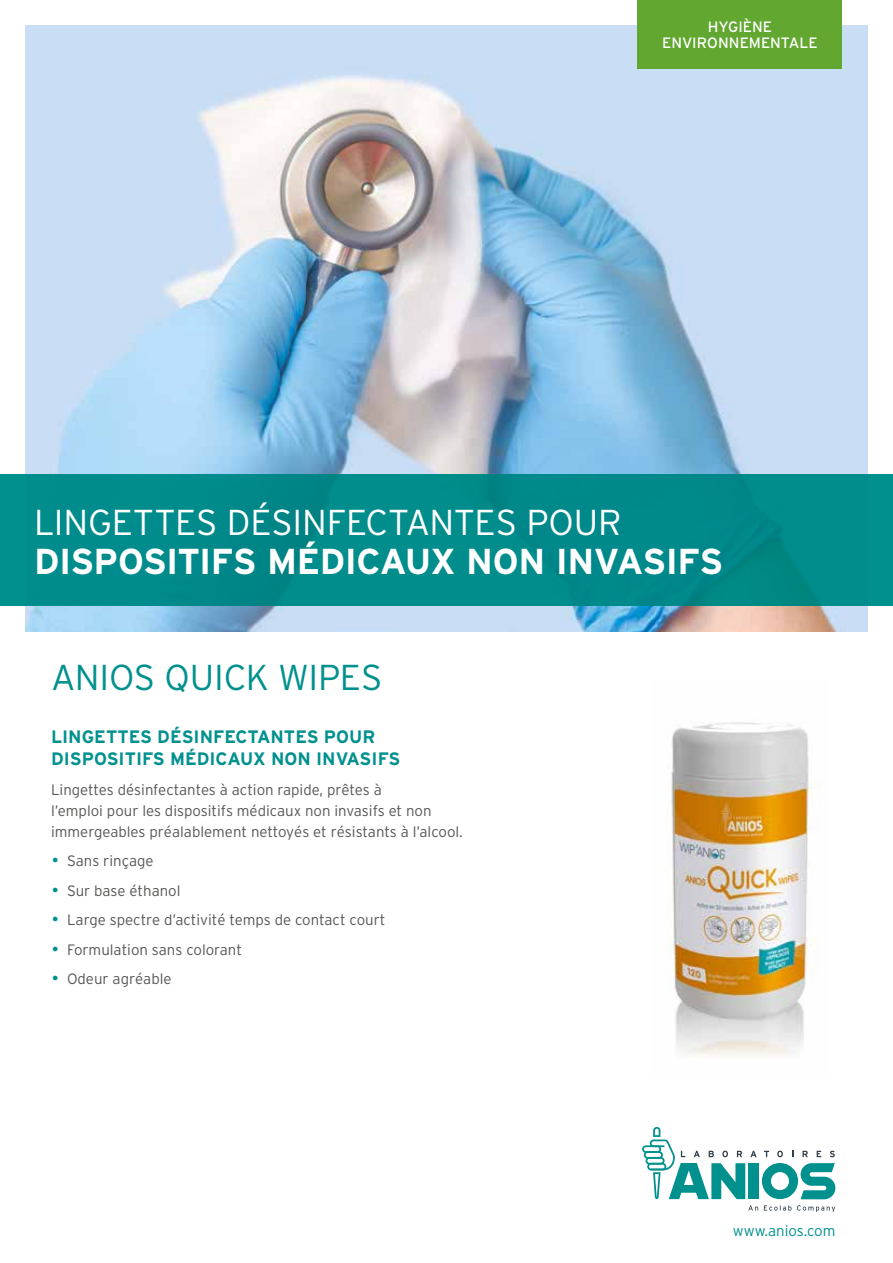
<style>
.page{position:relative;width:893px;height:1263px;background:#fff}
.page>*{position:absolute;margin:0;border:0;box-sizing:border-box;transform-origin:0 0}
.t1{font:700 36px "Interstate";letter-spacing:-.015em;color:#fff}
.t2{font:300 36px "Interstate";letter-spacing:-.005em;color:#fff}
.t3{font:300 36px "Interstate";letter-spacing:-.005em;color:#00918e}
.t4{font:700 18px/22.5px "Interstate";color:#00918e}
.t5{font:300 15px/21px "Interstate";color:#575756}
.t6{font:15px/16.5px "Interstate";color:#fff;text-align:center}
.t7{font:300 15px "Interstate";color:#00918e}
.s1{color:#00918e}
</style>
<div class="page">
<img style="left:26px;top:26px;width:841px;height:605px">
<div style="left:638px;top:0;width:204px;height:68px;background:#61a730"></div>
<div style="left:0;top:474px;width:893px;height:132px;background:#00918e"></div>
<img style="left:666px;top:722px;width:155px;height:335px">
<svg style="left:642px;top:1127px;width:193px;height:72px"></svg>
<svg style="left:748px;top:1205px;width:10px;height:5px"></svg>
<svg style="left:764px;top:1205px;width:27px;height:5px"></svg>
<svg style="left:797px;top:1205px;width:38px;height:7px"></svg>
<p class="t6" style="left:662px;top:18px;width:157px">HYGIÈNE<br>ENVIRONNEMENTALE</p>
<h1 class="t2" style="left:34px;top:502px;width:589px">LINGETTES DÉSINFECTANTES POUR</h1>
<h1 class="t1" style="left:34px;top:541px;width:691px">DISPOSITIFS MÉDICAUX NON INVASIFS</h1>
<h1 class="t3" style="left:51px;top:657px;width:333px">ANIOS QUICK WIPES</h1>
<p class="t4" style="left:51px;top:725px;width:351px">LINGETTES DÉSINFECTANTES POUR<br>DISPOSITIFS MÉDICAUX NON INVASIFS</p>
<p class="t5" style="left:51px;top:779px;width:413px">Lingettes désinfectantes à action rapide, prêtes à<br>l’emploi pour les dispositifs médicaux non invasifs et non immergeables préalablement nettoyés et résistants à l’alcool.</p>
<p class="t5" style="left:51px;top:850px;width:104px"><span class="s1">•</span> Sans rinçage</p>
<p class="t5" style="left:51px;top:880px;width:131px"><span class="s1">•</span> Sur base éthanol</p>
<p class="t5" style="left:51px;top:909px;width:336px"><span class="s1">•</span> Large spectre d’activité temps de contact court</p>
<p class="t5" style="left:51px;top:939px;width:192px"><span class="s1">•</span> Formulation sans colorant</p>
<p class="t5" style="left:51px;top:968px;width:122px"><span class="s1">•</span> Odeur agréable</p>
<p class="t7" style="left:733px;top:1222px;width:104px">www.anios.com</p>
</div>
